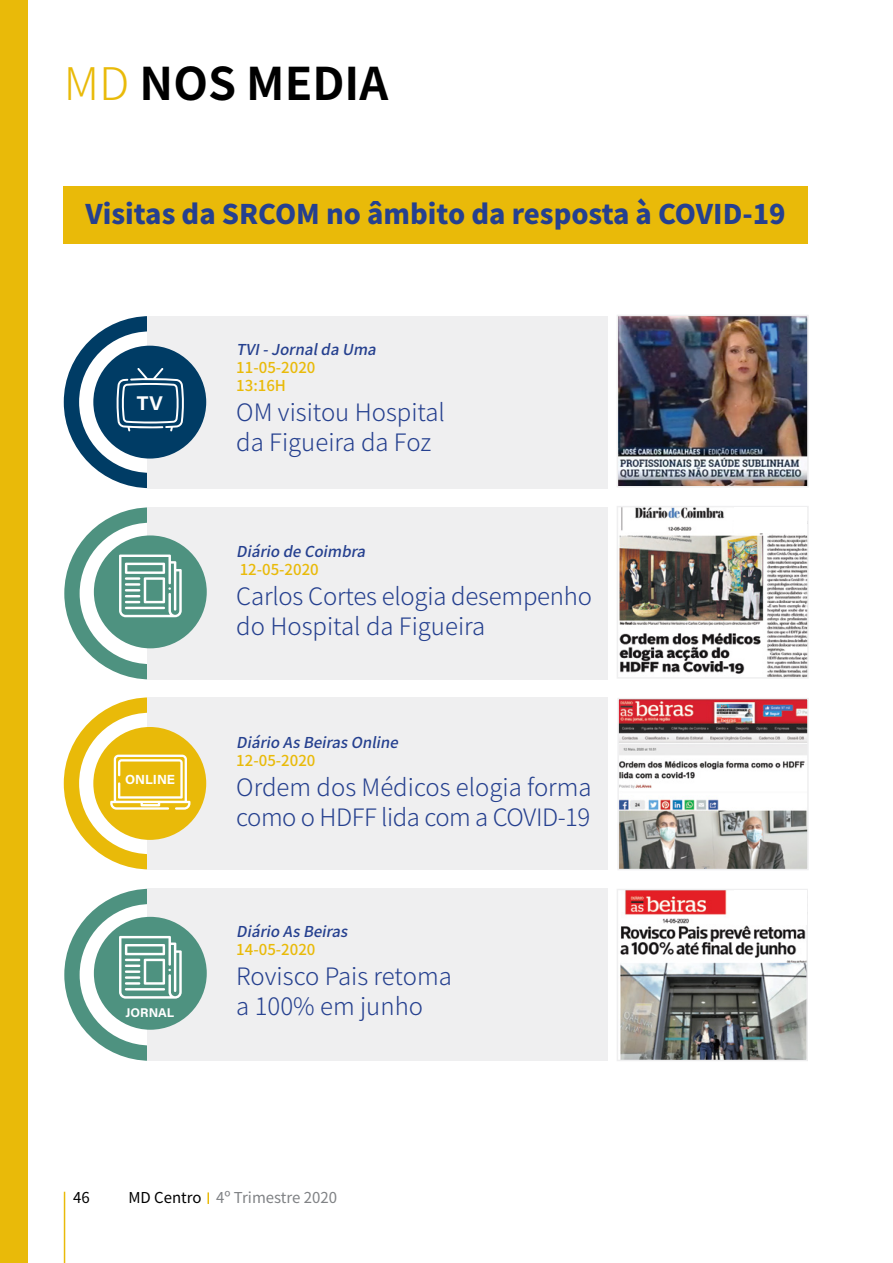
<style>
.page{position:relative;width:893px;height:1263px;background:#fff}
.page>*{position:absolute;margin:0;border:0;box-sizing:border-box;transform-origin:0 0}
.t1{font:700 45px "Noto Sans JP";color:#000}
.t2{font:900 27px "Noto Sans JP";color:#25408f}
.t3{font:300 24px/30px "Noto Sans JP";color:#25408f}
.t4{font:19.8px "Acumin Variable Concept";color:#fff}
.t5{font:italic 500 15px "Noto Sans JP";color:#25408f}
.t6{font:500 15px/18px "Noto Sans JP";color:#e9ba09}
.t7{font:15px "Noto Sans JP";color:#808285}
.t8{font:15px "Noto Sans JP";color:#000}
.t9{font:13.2px "Acumin Variable Concept";color:#fff}
.t10{font:12.6px "Acumin Variable Concept";color:#fff}
.s1{font-weight:300;color:#e9ba09}
.s2{color:#000}
</style>
<div class="page">
<hr style="left:64px;top:1192px;width:1px;height:71px;background:#e9ba09">
<svg style="left:207px;top:1192px;width:2px;height:12px"></svg>
<div style="left:63px;top:186px;width:745px;height:58px;background:#e9ba09"></div>
<div style="left:0;top:0;width:28px;height:1263px;background:#e9ba09"></div>
<div style="left:64px;top:316px;width:172px;height:172px;border:15px solid #003c65;border-radius:50%"></div>
<div style="left:148px;top:316px;width:460px;height:172px;background:#efeff0"></div>
<div style="left:93px;top:346px;width:113px;height:113px;background:#003c65;border-radius:50%"></div>
<svg style="left:116px;top:368px;width:68px;height:63px"></svg>
<img style="left:620px;top:318px;width:186px;height:166px">
<div style="left:617px;top:315px;width:192px;height:172px;border:2px solid #efeff0"></div>
<div style="left:64px;top:697px;width:172px;height:172px;border:15px solid #e9ba09;border-radius:50%"></div>
<div style="left:148px;top:697px;width:460px;height:172px;background:#efeff0"></div>
<div style="left:93px;top:727px;width:113px;height:113px;background:#e9ba09;border-radius:50%"></div>
<svg style="left:110px;top:755px;width:80px;height:55px"></svg>
<img style="left:620px;top:701px;width:186px;height:166px">
<div style="left:617px;top:698px;width:192px;height:172px;border:2px solid #efeff0"></div>
<div style="left:64px;top:507px;width:172px;height:172px;border:15px solid #4e9280;border-radius:50%"></div>
<div style="left:148px;top:507px;width:460px;height:172px;background:#efeff0"></div>
<img style="left:620px;top:509px;width:186px;height:167px">
<div style="left:617px;top:506px;width:192px;height:173px;border:2px solid #efeff0"></div>
<div style="left:94px;top:535px;width:113px;height:113px;background:#4e9280;border-radius:50%"></div>
<svg style="left:119px;top:554px;width:63px;height:63px"></svg>
<div style="left:734px;top:507px;width:73px;height:25px;background:#fff"></div>
<div style="left:64px;top:889px;width:172px;height:172px;border:15px solid #4e9280;border-radius:50%"></div>
<div style="left:148px;top:889px;width:460px;height:172px;background:#efeff0"></div>
<img style="left:620px;top:892px;width:185px;height:166px">
<div style="left:617px;top:889px;width:191px;height:172px;border:2px solid #efeff0"></div>
<div style="left:94px;top:917px;width:113px;height:113px;background:#4e9280;border-radius:50%"></div>
<svg style="left:119px;top:936px;width:63px;height:63px"></svg>
<div style="left:734px;top:890px;width:72px;height:35px;background:#fff"></div>
<h1 class="t1" style="left:64px;top:58px;width:326px"><span class="s1">MD</span> NOS MEDIA</h1>
<p class="t2" style="left:85px;top:199px;width:702px">Visitas da SRCOM no âmbito da resposta à COVID-19</p>
<p class="t4" style="left:137px;top:390px;width:28px">TV</p>
<p class="t9" style="left:125px;top:770px;width:52px">ONLINE</p>
<p class="t10" style="left:125px;top:1004px;width:50px">JORNAL</p>
<p class="t5" style="left:236px;top:341px;width:148px">TVI-JornaldaUma</p>
<p class="t6" style="left:236px;top:359px;width:81px">11-05-2020<br>13:16H</p>
<p class="t3" style="left:236px;top:398px;width:210px">OM visitou Hospital da Figueira da Foz</p>
<p class="t5" style="left:236px;top:543px;width:138px">DiáriodeCoimbra</p>
<p class="t6" style="left:240px;top:561px;width:81px">12-05-2020</p>
<p class="t3" style="left:236px;top:582px;width:357px">Carlos Cortes elogia desempenho do Hospital da Figueira</p>
<p class="t5" style="left:236px;top:734px;width:171px">DiárioAsBeirasOnline</p>
<p class="t6" style="left:236px;top:751px;width:81px">12-05-2020</p>
<p class="t3" style="left:236px;top:772px;width:357px">Ordem dos Médicos elogia forma como o HDFF lida com a COVID-19</p>
<p class="t5" style="left:236px;top:923px;width:120px">DiárioAsBeiras</p>
<p class="t6" style="left:236px;top:940px;width:81px">14-05-2020</p>
<p class="t3" style="left:236px;top:961px;width:217px">Rovisco Pais retoma</p>
<p class="t3" style="left:236px;top:991px;width:188px">a 100% em junho</p>
<p class="t8" style="left:73px;top:1189px;width:18px">46</p>
<p class="t7" style="left:128px;top:1189px;width:210px"><span class="s2">MD Centro</span> 4º Trimestre 2020</p>
</div>
